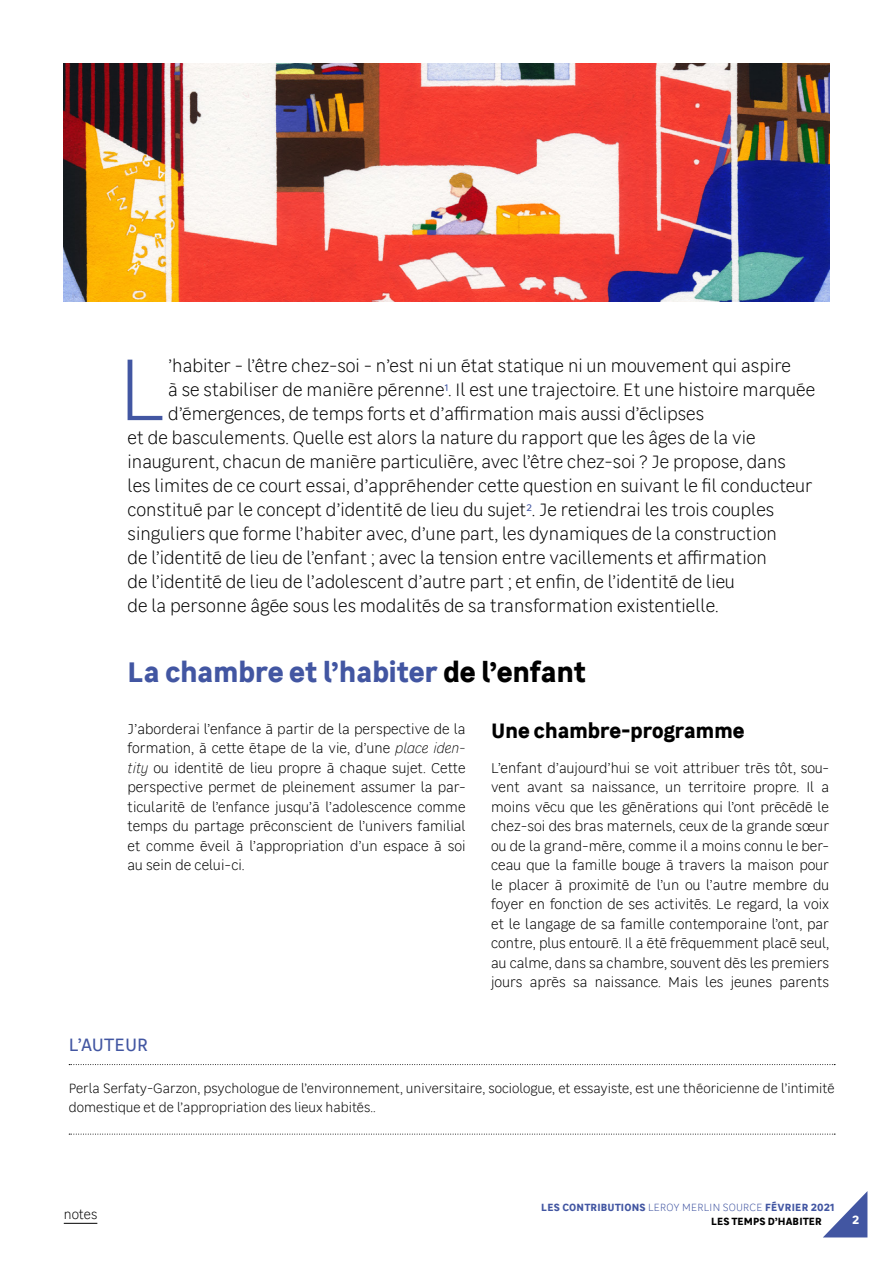
<style>
.page{position:relative;width:893px;height:1263px;background:#fff}
.page>*{position:absolute;margin:0;border:0;box-sizing:border-box;transform-origin:0 0}
.t1{font:300 87.15px "Leroy Merlin Sans";color:#4256a2}
.t2{font:700 28.5px "Leroy Merlin Sans";color:#4256a2}
.t3{font:700 21px "Leroy Merlin Sans";color:#000}
.t4{font:300 18px "Leroy Merlin Sans";color:#000}
.t5{font:18px "Leroy Merlin Sans";letter-spacing:-.01em;color:#4256a2}
.t6{font:300 14.25px/19.5px "Leroy Merlin Sans";color:#000;text-align:justify}
.t7{font:300 13.5px/19.5px "Leroy Merlin Sans";color:#000}
.t8{font:700 12px "Leroy Merlin Sans";color:#fff}
.t9{font:700 10.5px/13.5px "Leroy Merlin Sans";letter-spacing:.01em;color:#4256a2}
.s1{color:#000}
.s2{font-style:italic}
.s3{font-weight:300}
</style>
<div class="page">
<svg style="left:823px;top:1191px;width:44px;height:46px"></svg>
<hr style="left:64px;top:1223px;width:33px;height:1px;background:#000">
<svg style="left:69px;top:1064px;width:766px;height:1px"></svg>
<svg style="left:69px;top:1134px;width:766px;height:1px"></svg>
<img style="left:64px;top:64px;width:765px;height:238px">
<h1 class="t1" style="left:118px;top:330px;width:51px">L</h1>
<p class="t4" style="left:168px;top:354px;width:624px">’habiter - l’être chez-soi - n’est ni un état statique ni un mouvement qui aspire</p>
<p class="t4" style="left:168px;top:378px;width:649px">à se stabiliser de manière pérenne<sup>1</sup>. Il est une trajectoire. Et une histoire marquée</p>
<p class="t4" style="left:168px;top:402px;width:538px">d’émergences, de temps forts et d’affirmation mais aussi d’éclipses</p>
<p class="t4" style="left:128px;top:426px;width:629px">et de basculements. Quelle est alors la nature du rapport que les âges de la vie</p>
<p class="t4" style="left:128px;top:450px;width:660px">inaugurent, chacun de manière particulière, avec l’être chez-soi ? Je propose, dans</p>
<p class="t4" style="left:128px;top:474px;width:686px">les limites de ce court essai, d’appréhender cette question en suivant le fil conducteur</p>
<p class="t4" style="left:128px;top:498px;width:648px">constitué par le concept d’identité de lieu du sujet<sup>2</sup>. Je retiendrai les trois couples</p>
<p class="t4" style="left:128px;top:522px;width:651px">singuliers que forme l’habiter avec, d’une part, les dynamiques de la construction</p>
<p class="t4" style="left:128px;top:546px;width:641px">de l’identité de lieu de l’enfant ; avec la tension entre vacillements et affirmation</p>
<p class="t4" style="left:128px;top:570px;width:609px">de l’identité de lieu de l’adolescent d’autre part ; et enfin, de l’identité de lieu</p>
<p class="t4" style="left:128px;top:594px;width:593px">de la personne âgée sous les modalités de sa transformation existentielle.</p>
<h2 class="t2" style="left:128px;top:650px;width:460px">La chambre et l’habiter <span class="s1">de l’enfant</span></h2>
<p class="t6" style="left:128px;top:718px;width:340px">J’aborderai l’enfance à partir de la perspective de la formation, à cette étape de la vie, d’une <span class="s2">place iden&shy;tity</span> ou identité de lieu propre à chaque sujet. Cette perspective permet de pleinement assumer la par&shy;ticularité de l’enfance jusqu’à l’adolescence comme temps du partage préconscient de l’univers familial et comme éveil à l’appropriation d’un espace à soi au sein de celui-ci.</p>
<h3 class="t3" style="left:491px;top:715px;width:255px">Une chambre-programme</h3>
<p class="t6" style="left:491px;top:757px;width:340px">L’enfant d’aujourd’hui se voit attribuer très tôt, sou&shy;vent avant sa naissance, un territoire propre. Il a moins vécu que les générations qui l’ont précédé le chez-soi des bras maternels, ceux de la grande sœur ou de la grand-mère, comme il a moins connu le ber&shy;ceau que la famille bouge à travers la maison pour le placer à proximité de l’un ou l’autre membre du foyer en fonction de ses activités. Le regard, la voix et le langage de sa famille contemporaine l’ont, par contre, plus entouré. Il a été fréquemment placé seul, au calme, dans sa chambre, souvent dès les premiers jours après sa naissance. Mais les jeunes parents</p>
<p class="t5" style="left:69px;top:1032px;width:81px">L’AUTEUR</p>
<p class="t7" style="left:69px;top:1078px;width:767px">Perla Serfaty-Garzon, psychologue de l’environnement, universitaire, sociologue, et essayiste, est une théoricienne de l’intimité domestique et de l’appropriation des lieux habités..</p>
<p class="t7" style="left:64px;top:1204px;width:35px">notes</p>
<p class="t9" style="left:711px;top:1200px;width:125px;text-indent:-170px">LES CONTRIBUTIONS <span class="s3">LEROY MERLIN SOURCE</span> FÉVRIER 2021<br><span class="s1">LES TEMPS D’HABITER</span></p>
<p class="t8" style="left:852px;top:1211px;width:9px">2</p>
</div>
